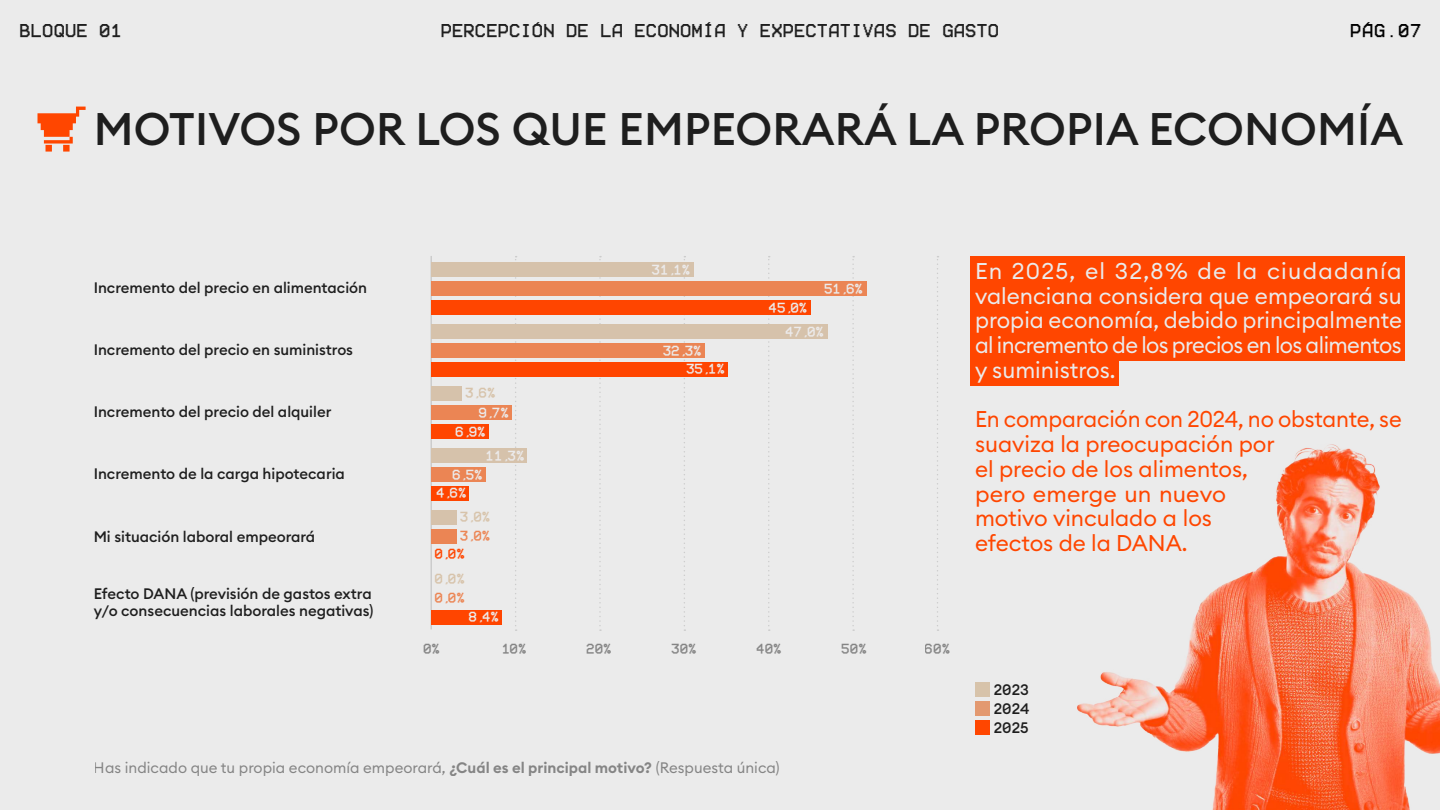
<style>
.page{position:relative;width:1440px;height:810px;background:#ebebeb}
.page>*{position:absolute;margin:0;border:0;box-sizing:border-box;transform-origin:0 0}
.t1{font:500 45px "Euclid Circular B";letter-spacing:.005em;color:#1e1e1e}
.t2{font:22.5px/24.8px "Euclid Circular B";letter-spacing:-.025em;color:#ebebeb;text-align:justify}
.t3{font:22.5px/24.8px "Euclid Circular B";letter-spacing:-.005em;color:#ff4600}
.t4{font:500 15px/18.8px "Euclid Circular B";color:#1e1e1e}
.t5{font:15px "Euclid Circular B";color:#1e1e1e}
.t6{font:15px "Better VCRCJK";letter-spacing:.01em;color:#1e1e1e}
.t7{font:15px "Better VCRCJK";color:#000}
.t8{font:11.25px/18.5px "Better VCRCJK";color:#ecebec}
.t9{font:11.25px "Better VCRCJK";letter-spacing:.01em;color:#1e1e1e}
.t10{font:11.25px "Better VCRCJK";color:#d7c3aa}
.t11{font:11.25px "Better VCRCJK";color:#eb8554}
.t12{font:11.25px "Better VCRCJK";color:#ff4500}
.s1{font-weight:600}
</style>
<div class="page">
<hr style="left:430px;top:256px;width:2px;height:373px;background:#ccc">
<svg style="left:937px;top:256px;width:2px;height:375px"></svg>
<svg style="left:852px;top:256px;width:2px;height:375px"></svg>
<svg style="left:768px;top:256px;width:2px;height:375px"></svg>
<svg style="left:684px;top:256px;width:1px;height:375px"></svg>
<svg style="left:599px;top:256px;width:2px;height:375px"></svg>
<svg style="left:515px;top:256px;width:2px;height:375px"></svg>
<div style="left:970px;top:256px;width:436px;height:105px;background:#ff4600"></div>
<div style="left:970px;top:359px;width:149px;height:27px;background:#ff4600"></div>
<div style="left:431px;top:262px;width:263px;height:16px;background:#d6c2ab"></div>
<div style="left:431px;top:281px;width:436px;height:15px;background:#eb8554"></div>
<div style="left:431px;top:300px;width:380px;height:15px;background:#ff4500"></div>
<div style="left:431px;top:324px;width:397px;height:15px;background:#d6c2ab"></div>
<div style="left:431px;top:343px;width:274px;height:15px;background:#eb8554"></div>
<div style="left:431px;top:362px;width:297px;height:15px;background:#ff4500"></div>
<div style="left:431px;top:386px;width:31px;height:15px;background:#d6c2ab"></div>
<div style="left:431px;top:405px;width:81px;height:15px;background:#eb8554"></div>
<div style="left:431px;top:424px;width:58px;height:15px;background:#ff4500"></div>
<div style="left:431px;top:448px;width:96px;height:15px;background:#d6c2ab"></div>
<div style="left:431px;top:467px;width:55px;height:15px;background:#eb8554"></div>
<div style="left:431px;top:486px;width:38px;height:15px;background:#ff4500"></div>
<div style="left:431px;top:510px;width:25px;height:15px;background:#d6c2ab"></div>
<div style="left:431px;top:529px;width:25px;height:15px;background:#eb8554"></div>
<div style="left:431px;top:610px;width:71px;height:15px;background:#ff4500"></div>
<img style="left:1077px;top:444px;width:363px;height:366px">
<div style="left:975px;top:682px;width:15px;height:16px;background:#d7c3aa"></div>
<div style="left:975px;top:701px;width:15px;height:15px;background:#e39970"></div>
<div style="left:975px;top:720px;width:15px;height:15px;background:#ff4600"></div>
<svg style="left:38px;top:107px;width:48px;height:45px"></svg>
<p class="t6" style="left:19px;top:22px;width:104px">BLOQUE 01</p>
<p class="t6" style="left:441px;top:22px;width:560px">PERCEPCIÓN DE LA ECONOMÍA Y EXPECTATIVAS DE GASTO</p>
<p class="t7" style="left:1350px;top:22px;width:73px">PÁG.07</p>
<h1 class="t1" style="left:94px;top:100px;width:1311px">MOTIVOS POR LOS QUE EMPEORARÁ LA PROPIA ECONOMÍA</h1>
<p class="t4" style="left:94px;top:278px;width:275px">Incremento del precio en alimentación</p>
<p class="t4" style="left:94px;top:340px;width:261px">Incremento del precio en suministros</p>
<p class="t4" style="left:94px;top:402px;width:239px">Incremento del precio del alquiler</p>
<p class="t4" style="left:94px;top:465px;width:253px">Incremento de la carga hipotecaria</p>
<p class="t4" style="left:94px;top:527px;width:223px">Mi situación laboral empeorará</p>
<p class="t4" style="left:94px;top:586px;width:281px;line-height:16.5px">Efecto DANA (previsión de gastos extra y/o consecuencias laborales negativas)</p>
<p class="t8" style="left:652px;top:261px;width:40px">31,1%</p>
<p class="t10" style="left:465px;top:386px;width:32px">3,6%</p>
<p class="t8" style="left:455px;top:404px;width:55px;line-height:19px;text-indent:23px">9,7%<br>6,9%</p>
<p class="t8" style="left:486px;top:447px;width:40px">11,3%</p>
<p class="t8" style="left:436px;top:466px;width:48px;text-indent:16px">6,5%<br>4,6%</p>
<p class="t10" style="left:460px;top:510px;width:32px">3,0%</p>
<p class="t11" style="left:460px;top:529px;width:32px">3,0%</p>
<p class="t12" style="left:434px;top:547px;width:32px">0,0%</p>
<p class="t10" style="left:434px;top:572px;width:32px">0,0%</p>
<p class="t11" style="left:434px;top:591px;width:32px">0,0%</p>
<p class="t8" style="left:469px;top:608px;width:32px">8,4%</p>
<p class="t8" style="left:686px;top:342px;width:40px;text-indent:-23px">32,3%<br>35,1%</p>
<p class="t9" style="left:423px;top:642px;width:18px">0%</p>
<p class="t9" style="left:501px;top:642px;width:27px">10%</p>
<p class="t9" style="left:586px;top:642px;width:27px">20%</p>
<p class="t9" style="left:671px;top:642px;width:27px">30%</p>
<p class="t8" style="left:824px;top:280px;width:40px">51,6%</p>
<p class="t8" style="left:785px;top:296px;width:40px;line-height:24.2px;text-indent:-17px">45,0%<br>47,0%</p>
<p class="t9" style="left:756px;top:642px;width:27px">40%</p>
<p class="t9" style="left:841px;top:642px;width:27px">50%</p>
<p class="t9" style="left:925px;top:642px;width:27px">60%</p>
<p class="t5" style="left:94px;top:758px;width:688px">Has indicado que tu propia economía empeorará, <span class="s1">¿Cuál es el principal motivo?</span> (Respuesta única)</p>
<h2 class="t2" style="left:975px;top:258px;width:428px">En 2025, el 32,8% de la ciudadanía valenciana considera que empeorará su propia economía, debido principalmente al incremento de los precios en los alimentos y suministros.</h2>
<h2 class="t3" style="left:975px;top:407px;width:428px">En comparación con 2024, no obstante, se suaviza la preocupación por<br>el precio de los alimentos,<br>pero emerge un nuevo<br>motivo vinculado a los<br>efectos de la DANA.</h2>
<p class="t4" style="left:994px;top:681px;width:37px;text-align:justify">2023<br>2024<br>2025</p>
</div>
